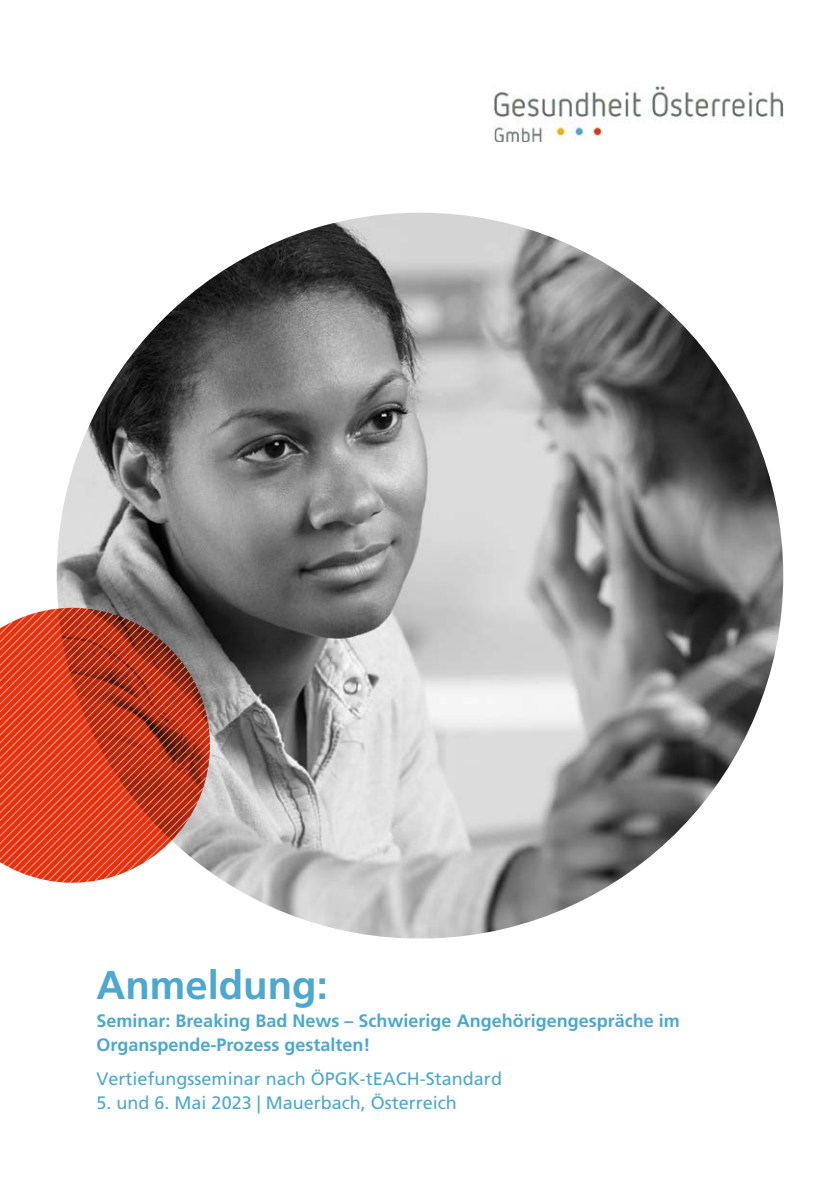
<style>
.page{position:relative;width:840px;height:1191px;background:#fff}
.page>*{position:absolute;margin:0;border:0;box-sizing:border-box;transform-origin:0 0}
.t1{font:700 40px "Frutiger";color:#4ca8ce}
.t2{font:700 18px/24px "Frutiger";color:#4ca8ce}
.t3{font:18px "Frutiger";color:#4ca8ce}
</style>
<div class="page">
<img style="left:493px;top:87px;width:289px;height:55px">
<img style="left:57px;top:213px;width:725px;height:725px;border-radius:360px">
<svg style="left:0;top:608px;width:210px;height:274px;background:#ce5139"></svg>
<h1 class="t1" style="left:96px;top:961px;width:233px">Anmeldung:</h1>
<p class="t2" style="left:96px;top:1008px;width:584px">Seminar: Breaking Bad News – Schwierige Angehörigengespräche im<br>Organspende-Prozess gestalten!</p>
<p class="t3" style="left:96px;top:1068px;width:407px">Vertiefungsseminar nach ÖPGK-tEACH-Standard</p>
<p class="t3" style="left:96px;top:1092px;width:362px">5. und 6. Mai 2023 | Mauerbach, Österreich</p>
</div>
